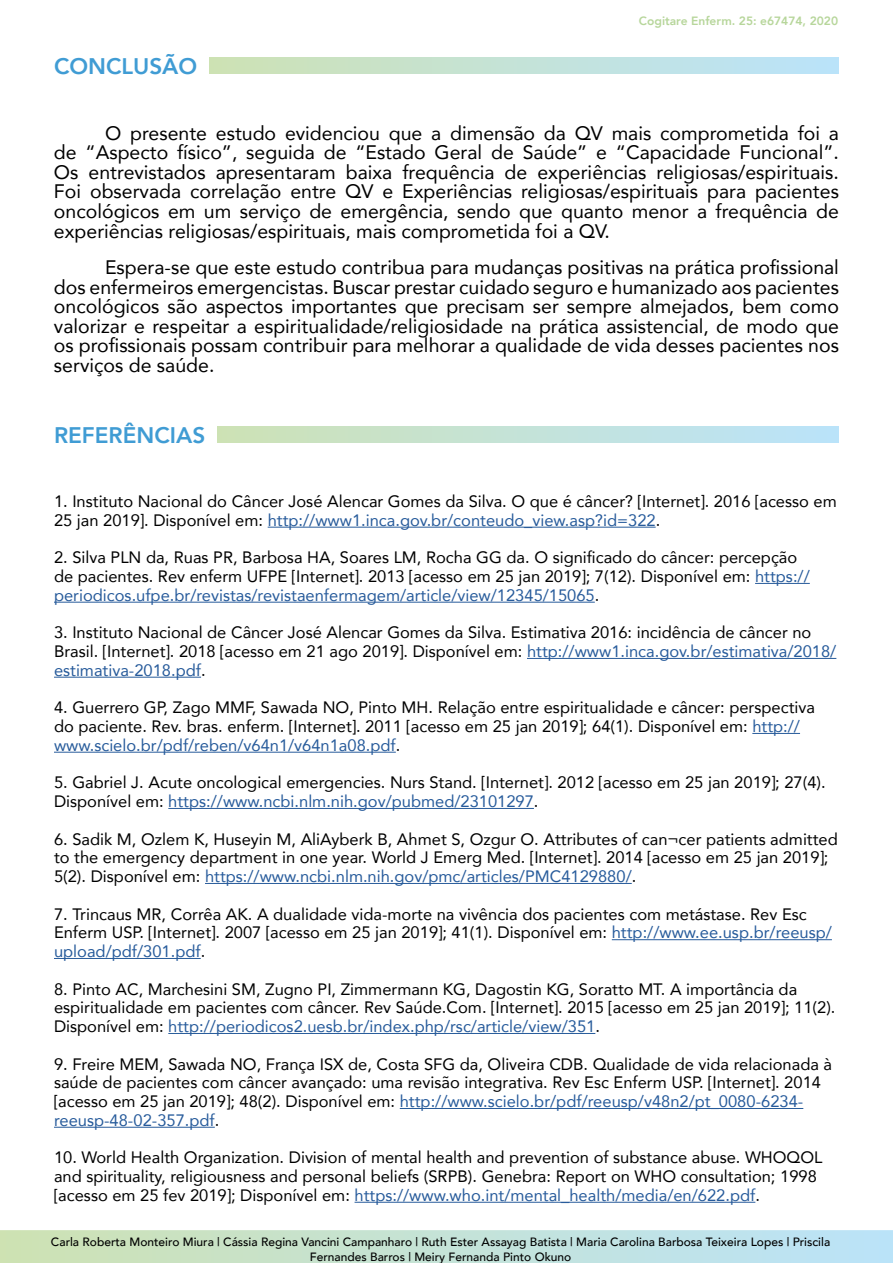
<style>
.page{position:relative;width:893px;height:1263px;background:#fff}
.page>*{position:absolute;margin:0;border:0;box-sizing:border-box;transform-origin:0 0}
.t1{font:800 22.5px "Avenir";color:#409cd4}
.t2{font:19.5px/19.5px "Avenir";color:#000;text-align:justify}
.t3{font:16.5px/18.8px "Avenir";color:#000}
.t4{font:500 12px/14.4px "Avenir";color:#000;text-align:center}
.t5{font:800 12px "Avenir";color:#b7d69b}
.s1{color:#275b9b}
</style>
<div class="page">
<div style="left:210px;top:57px;width:629px;height:17px;background:linear-gradient(to right,#cee2b4,#bae3fb)"></div>
<svg style="left:0;top:1230px;width:893px;height:33px;background:#c4e2d6"></svg>
<div style="left:218px;top:426px;width:621px;height:17px;background:linear-gradient(to right,#cde2b5,#bae3fb)"></div>
<hr style="left:268px;top:527px;width:388px;height:1px;background:#275b9b">
<hr style="left:755px;top:583px;width:55px;height:1px;background:#275b9b">
<hr style="left:54px;top:602px;width:541px;height:1px;background:#275b9b">
<hr style="left:527px;top:658px;width:309px;height:1px;background:#275b9b">
<hr style="left:54px;top:677px;width:147px;height:1px;background:#275b9b">
<hr style="left:752px;top:733px;width:48px;height:1px;background:#275b9b">
<hr style="left:54px;top:752px;width:342px;height:1px;background:#275b9b">
<hr style="left:168px;top:808px;width:366px;height:1px;background:#275b9b">
<hr style="left:205px;top:883px;width:427px;height:1px;background:#275b9b">
<hr style="left:612px;top:939px;width:220px;height:1px;background:#275b9b">
<hr style="left:54px;top:958px;width:147px;height:1px;background:#275b9b">
<hr style="left:168px;top:1033px;width:427px;height:1px;background:#275b9b">
<hr style="left:400px;top:1108px;width:403px;height:1px;background:#275b9b">
<hr style="left:54px;top:1127px;width:161px;height:1px;background:#275b9b">
<hr style="left:355px;top:1202px;width:400px;height:1px;background:#275b9b">
<h1 class="t1" style="left:54px;top:48px;width:145px">CONCLUSÃO</h1>
<p class="t5" style="left:639px;top:12px;width:201px">Cogitare Enferm. 25: e67474, 2020</p>
<p class="t2" style="left:54px;top:123px;width:786px;text-indent:51px">O presente estudo evidenciou que a dimensão da QV mais comprometida foi a de “Aspecto físico”, seguida de “Estado Geral de Saúde” e “Capacidade Funcional”.<br>Os entrevistados apresentaram baixa frequência de experiências religiosas/espirituais.<br>Foi observada correlação entre QV e Experiências religiosas/espirituais para pacientes oncológicos em um serviço de emergência, sendo que quanto menor a frequência de experiências religiosas/espirituais, mais comprometida foi a QV.</p>
<p class="t2" style="left:54px;top:257px;width:786px;text-indent:51px">Espera-se que este estudo contribua para mudanças positivas na prática profissional dos enfermeiros emergencistas. Buscar prestar cuidado seguro e humanizado aos pacientes oncológicos são aspectos importantes que precisam ser sempre almejados, bem como valorizar e respeitar a espiritualidade/religiosidade na prática assistencial, de modo que os profissionais possam contribuir para melhorar a qualidade de vida desses pacientes nos serviços de saúde.</p>
<h1 class="t1" style="left:54px;top:417px;width:153px">REFERÊNCIAS</h1>
<p class="t3" style="left:54px;top:492px;width:784px">1. Instituto Nacional do Câncer José Alencar Gomes da Silva. O que é câncer? [Internet]. 2016 [acesso em<br>25 jan 2019]. Disponível em: <span class="s1">http://www1.inca.gov.br/conteudo_view.asp?id=322</span>.</p>
<p class="t3" style="left:54px;top:548px;width:757px">2. Silva PLN da, Ruas PR, Barbosa HA, Soares LM, Rocha GG da. O significado do câncer: percepção de pacientes. Rev enferm UFPE [Internet]. 2013 [acesso em 25 jan 2019]; 7(12). Disponível em: <span class="s1">https:// periodicos.ufpe.br/revistas/revistaenfermagem/article/view/12345/15065</span>.</p>
<p class="t3" style="left:54px;top:623px;width:784px">3. Instituto Nacional de Câncer José Alencar Gomes da Silva. Estimativa 2016: incidência de câncer no<br>Brasil. [Internet]. 2018 [acesso em 21 ago 2019]. Disponível em: <span class="s1">http://www1.inca.gov.br/estimativa/2018/ estimativa-2018.pdf</span>.</p>
<p class="t3" style="left:54px;top:698px;width:762px">4. Guerrero GP, Zago MMF, Sawada NO, Pinto MH. Relação entre espiritualidade e câncer: perspectiva do paciente. Rev. bras. enferm. [Internet]. 2011 [acesso em 25 jan 2019]; 64(1). Disponível em: <span class="s1">http:// www.scielo.br/pdf/reben/v64n1/v64n1a08.pdf</span>.</p>
<p class="t3" style="left:54px;top:773px;width:773px">5. Gabriel J. Acute oncological emergencies. Nurs Stand. [Internet]. 2012 [acesso em 25 jan 2019]; 27(4).<br>Disponível em: <span class="s1">https://www.ncbi.nlm.nih.gov/pubmed/23101297</span>.</p>
<p class="t3" style="left:54px;top:829px;width:785px">6. Sadik M, Ozlem K, Huseyin M, AliAyberk B, Ahmet S, Ozgur O. Attributes of can¬cer patients admitted to the emergency department in one year. World J Emerg Med. [Internet]. 2014 [acesso em 25 jan 2019];<br>5(2). Disponível em: <span class="s1">https://www.ncbi.nlm.nih.gov/pmc/articles/PMC4129880/</span>.</p>
<p class="t3" style="left:54px;top:904px;width:779px">7. Trincaus MR, Corrêa AK. A dualidade vida-morte na vivência dos pacientes com metástase. Rev Esc<br>Enferm USP. [Internet]. 2007 [acesso em 25 jan 2019]; 41(1). Disponível em: <span class="s1">http://www.ee.usp.br/reeusp/ upload/pdf/301.pdf</span>.</p>
<p class="t3" style="left:54px;top:979px;width:783px">8. Pinto AC, Marchesini SM, Zugno PI, Zimmermann KG, Dagostin KG, Soratto MT. A importância da espiritualidade em pacientes com câncer. Rev Saúde.Com. [Internet]. 2015 [acesso em 25 jan 2019]; 11(2).<br>Disponível em: <span class="s1">http://periodicos2.uesb.br/index.php/rsc/article/view/351</span>.</p>
<p class="t3" style="left:54px;top:1054px;width:780px">9. Freire MEM, Sawada NO, França ISX de, Costa SFG da, Oliveira CDB. Qualidade de vida relacionada à saúde de pacientes com câncer avançado: uma revisão integrativa. Rev Esc Enferm USP. [Internet]. 2014 [acesso em 25 jan 2019]; 48(2). Disponível em: <span class="s1">http://www.scielo.br/pdf/reeusp/v48n2/pt_0080-6234- reeusp-48-02-357.pdf</span>.</p>
<p class="t3" style="left:54px;top:1148px;width:770px">10. World Health Organization. Division of mental health and prevention of substance abuse. WHOQOL and spirituality, religiousness and personal beliefs (SRPB). Genebra: Report on WHO consultation; 1998 [acesso em 25 fev 2019]; Disponível em: <span class="s1">https://www.who.int/mental_health/media/en/622.pdf</span>.</p>
<p class="t4" style="left:51px;top:1234px;width:781px">Carla Roberta Monteiro Miura | Cássia Regina Vancini Campanharo | Ruth Ester Assayag Batista | Maria Carolina Barbosa Teixeira Lopes | Priscila<br>Fernandes Barros | Meiry Fernanda Pinto Okuno</p>
</div>
